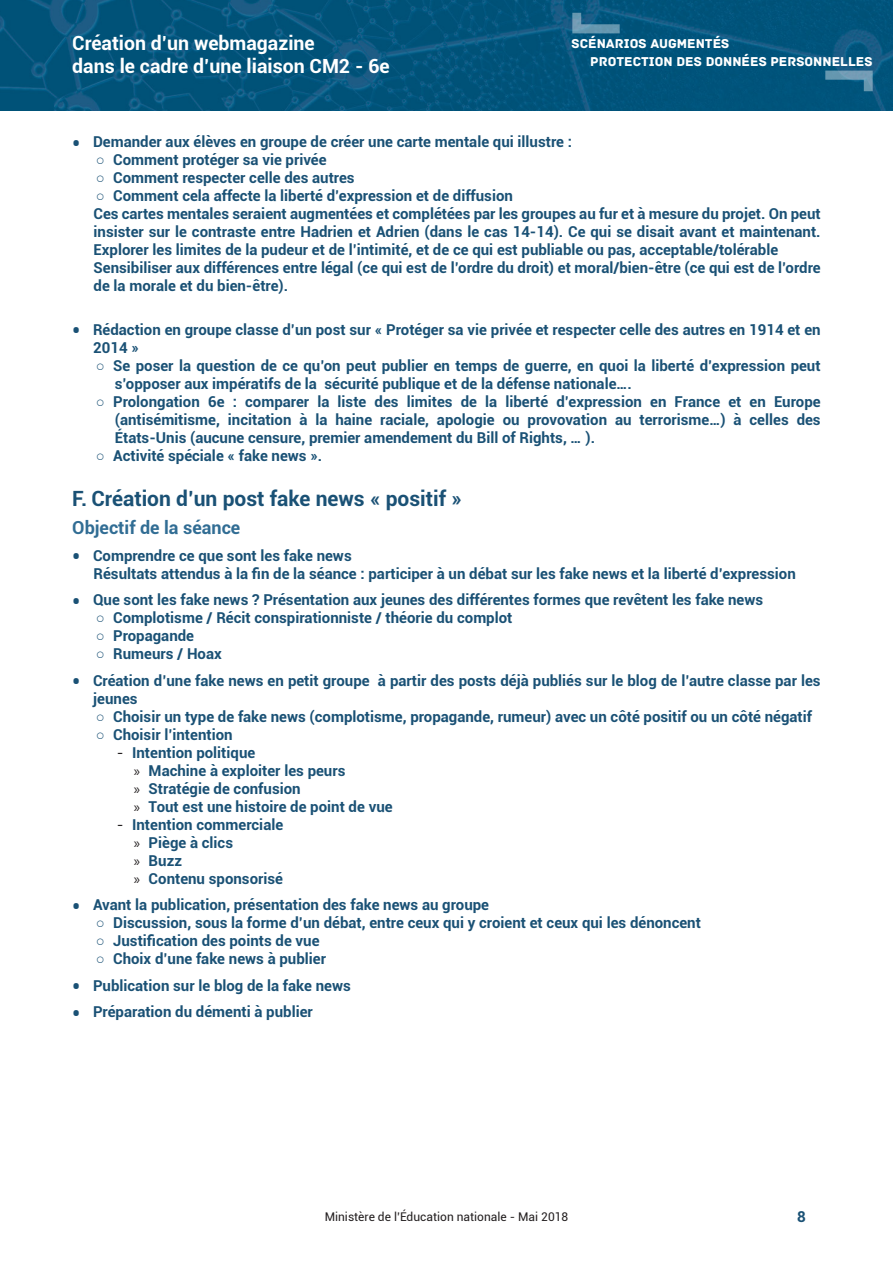
<style>
.page{position:relative;width:893px;height:1263px;background:#fff}
.page>*{position:absolute;margin:0;border:0;box-sizing:border-box;transform-origin:0 0}
.t1{font:700 21px "Roboto";color:#1a5175}
.t2{font:700 19.5px/23.4px "Roboto";color:#fff}
.Titre_3{font:700 18px "Roboto";color:#316d94}
.t3{font:700 15px/18px "Roboto";color:#1a5175}
.t4{font:13.5px/18px "Archive";color:#fff}
.t5{font:12px "Roboto";color:#231f20}
.s1{font-size:22.5px}
.s2{font-family:"Arial";font-weight:400}
.s3{font-weight:400;color:#231f20}
.s4{font-family:"Myriad Pro";font-weight:400;color:#231f20}
</style>
<div class="page">
<img style="left:0;top:0;width:893px;height:111px">
<svg style="left:825px;top:71px;width:48px;height:20px"></svg>
<svg style="left:572px;top:13px;width:48px;height:20px"></svg>
<h2 class="t2" style="left:72px;top:30px;width:319px">Création d’un webmagazine<br>dans le cadre d’une liaison CM2 - 6e</h2>
<p class="t4" style="left:590px;top:35px;width:284px;text-indent:-19px">SCÉNARIOS AUGMENTÉS<br>PROTECTION DES DONNÉES PERSONNELLES</p>
<p class="t3" style="left:72px;top:132px;width:501px"><span class="s1">•</span> Demander aux élèves en groupe de créer une carte mentale qui illustre :</p>
<p class="t3" style="left:96px;top:150px;width:232px"><span class="s2">○</span> Comment protéger sa vie privée</p>
<p class="t3" style="left:96px;top:168px;width:260px"><span class="s2">○</span> Comment respecter celle des autres</p>
<p class="t3" style="left:96px;top:186px;width:419px"><span class="s2">○</span> Comment cela affecte la liberté d’expression et de diffusion</p>
<p class="t3" style="left:94px;top:204px;width:729px;text-align:justify">Ces cartes mentales seraient augmentées et complétées par les groupes au fur et à mesure du projet. On peut insister sur le contraste entre Hadrien et Adrien (dans le cas 14-14). Ce qui se disait avant et maintenant.<br>Explorer les limites de la pudeur et de l’intimité, et de ce qui est publiable ou pas, acceptable/tolérable</p>
<p class="t3" style="left:94px;top:258px;width:729px">Sensibiliser aux différences entre légal (ce qui est de l’ordre du droit) et moral/bien-être (ce qui est de l’ordre de la morale et du bien-être).</p>
<p class="t3" style="left:93px;top:320px;width:729px;text-indent:-21px"><span class="s1">•</span> Rédaction en groupe classe d’un post sur « Protéger sa vie privée et respecter celle des autres en 1914 et en<br>2014 »</p>
<p class="t3" style="left:115px;top:356px;width:707px;text-indent:-19px"><span class="s2">○</span> Se poser la question de ce qu’on peut publier en temps de guerre, en quoi la liberté d’expression peut s’opposer aux impératifs de la sécurité publique et de la défense nationale….</p>
<p class="t3" style="left:115px;top:392px;width:707px;text-align:justify;text-indent:-19px"><span class="s2">○</span> Prolongation 6e : comparer la liste des limites de la liberté d’expression en France et en Europe (antisémitisme, incitation à la haine raciale, apologie ou provovation au terrorisme…) à celles des États-Unis (aucune censure, premier amendement du Bill of Rights, … ).</p>
<p class="t3" style="left:96px;top:446px;width:228px"><span class="s2">○</span> Activité spéciale « fake news ».</p>
<p class="t1" style="left:72px;top:484px;width:391px">F. Création d’un post fake news « positif »</p>
<h3 class="Titre_3" style="left:72px;top:515px;width:170px">Objectif de la séance</h3>
<p class="t3" style="left:72px;top:546px;width:281px"><span class="s1">•</span> Comprendre ce que sont les fake news</p>
<p class="t3" style="left:94px;top:564px;width:704px">Résultats attendus à la fin de la séance : participer à un débat sur les fake news et la liberté d’expression</p>
<p class="t3" style="left:72px;top:590px;width:692px"><span class="s1">•</span> Que sont les fake news ? Présentation aux jeunes des différentes formes que revêtent les fake news</p>
<p class="t3" style="left:96px;top:608px;width:418px"><span class="s2">○</span> Complotisme / Récit conspirationniste / théorie du complot</p>
<p class="t3" style="left:96px;top:626px;width:100px"><span class="s2">○</span> Propagande</p>
<p class="t3" style="left:96px;top:644px;width:128px"><span class="s2">○</span> Rumeurs / Hoax</p>
<p class="t3" style="left:93px;top:671px;width:729px;text-indent:-21px"><span class="s1">•</span> Création d’une fake news en petit groupe à partir des posts déjà publiés sur le blog de l’autre classe par les jeunes</p>
<p class="t3" style="left:96px;top:707px;width:718px"><span class="s2">○</span> Choisir un type de fake news (complotisme, propagande, rumeur) avec un côté positif ou un côté négatif</p>
<p class="t3" style="left:96px;top:725px;width:138px"><span class="s2">○</span> Choisir l’intention</p>
<p class="t3" style="left:117px;top:743px;width:140px"><span class="s3">-</span> Intention politique</p>
<p class="t3" style="left:134px;top:761px;width:213px"><span class="s4">»</span> Machine à exploiter les peurs</p>
<p class="t3" style="left:134px;top:779px;width:168px"><span class="s4">»</span> Stratégie de confusion</p>
<p class="t3" style="left:134px;top:797px;width:260px"><span class="s4">»</span> Tout est une histoire de point de vue</p>
<p class="t3" style="left:117px;top:815px;width:168px"><span class="s3">-</span> Intention commerciale</p>
<p class="t3" style="left:134px;top:833px;width:101px"><span class="s4">»</span> Piège à clics</p>
<p class="t3" style="left:134px;top:851px;width:50px"><span class="s4">»</span> Buzz</p>
<p class="t3" style="left:134px;top:869px;width:151px"><span class="s4">»</span> Contenu sponsorisé</p>
<p class="t3" style="left:72px;top:895px;width:418px"><span class="s1">•</span> Avant la publication, présentation des fake news au groupe</p>
<p class="t3" style="left:96px;top:913px;width:607px"><span class="s2">○</span> Discussion, sous la forme d’un débat, entre ceux qui y croient et ceux qui les dénoncent</p>
<p class="t3" style="left:96px;top:931px;width:225px"><span class="s2">○</span> Justification des points de vue</p>
<p class="t3" style="left:96px;top:949px;width:232px"><span class="s2">○</span> Choix d’une fake news à publier</p>
<p class="t3" style="left:72px;top:976px;width:280px"><span class="s1">•</span> Publication sur le blog de la fake news</p>
<p class="t3" style="left:72px;top:1002px;width:242px"><span class="s1">•</span> Préparation du démenti à publier</p>
<p class="t5" style="left:325px;top:1208px;width:245px">Ministère de l’Éducation nationale - Mai 2018</p>
<p class="t3" style="left:797px;top:1207px;width:10px">8</p>
</div>
